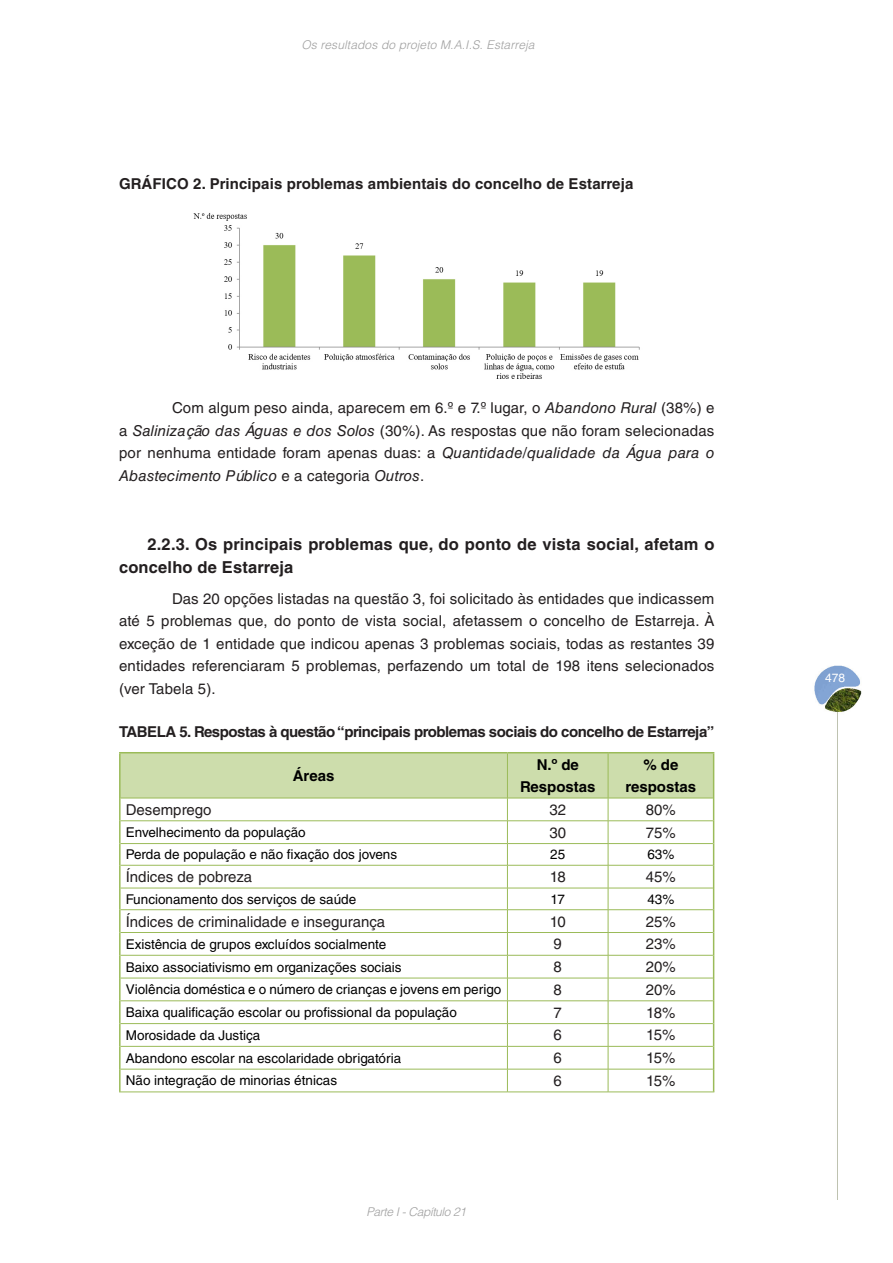
<style>
.page{position:relative;width:893px;height:1263px;background:#fff}
.page>*{position:absolute;margin:0;border:0;box-sizing:border-box;transform-origin:0 0}
.t1{font:700 16.5px/22.5px "Helvetica LT Std";letter-spacing:.01em;color:#231f20}
.t2{font:15px/22.5px "Helvetica LT Std";color:#231f20;text-align:justify}
.t3{font:700 15px "Helvetica LT Std";letter-spacing:-.03em;color:#231f20}
.t4{font:700 15px "Helvetica LT Std";letter-spacing:.01em;color:#231f20}
.t5{font:700 15px/22.5px "Helvetica LT Std";color:#000;text-align:center}
.t6{font:13.5px "Helvetica LT Std";color:#000}
.t7{font:italic 300 12px "Helvetica LT Std";letter-spacing:.01em;color:#9f9f9f}
.t8{font:italic 300 12px "Helvetica LT Std";letter-spacing:-.03em;color:#9f9f9f}
.t9{font:12px "Helvetica LT Std";color:#fff}
.s1{font-style:italic}
</style>
<div class="page">
<img style="left:814px;top:665px;width:48px;height:534px">
<img style="left:193px;top:213px;width:447px;height:166px">
<hr style="left:119px;top:1092px;width:388px;height:1px;background:#9bbb59">
<hr style="left:507px;top:1092px;width:101px;height:1px;background:#9bbb59">
<hr style="left:608px;top:1092px;width:106px;height:1px;background:#9bbb59">
<hr style="left:119px;top:752px;width:388px;height:1px;background:#9bbb59">
<hr style="left:119px;top:753px;width:2px;height:45px;background:#9bbb59">
<hr style="left:507px;top:752px;width:101px;height:1px;background:#9bbb59">
<hr style="left:608px;top:752px;width:106px;height:1px;background:#9bbb59">
<hr style="left:119px;top:798px;width:2px;height:23px;background:#9bbb59">
<hr style="left:119px;top:821px;width:2px;height:22px;background:#9bbb59">
<hr style="left:119px;top:843px;width:2px;height:22px;background:#9bbb59">
<hr style="left:119px;top:865px;width:2px;height:23px;background:#9bbb59">
<hr style="left:119px;top:888px;width:2px;height:22px;background:#9bbb59">
<hr style="left:119px;top:910px;width:2px;height:22px;background:#9bbb59">
<hr style="left:119px;top:932px;width:2px;height:23px;background:#9bbb59">
<hr style="left:119px;top:955px;width:2px;height:23px;background:#9bbb59">
<hr style="left:119px;top:978px;width:2px;height:23px;background:#9bbb59">
<hr style="left:119px;top:1001px;width:2px;height:22px;background:#9bbb59">
<hr style="left:119px;top:1023px;width:2px;height:23px;background:#9bbb59">
<hr style="left:119px;top:1046px;width:2px;height:23px;background:#9bbb59">
<hr style="left:119px;top:1069px;width:2px;height:23px;background:#9bbb59">
<svg style="left:120px;top:753px;width:594px;height:339px"></svg>
<p class="t7" style="left:301px;top:37px;width:235px">Os resultados do projeto M.A.I.S. Estarreja</p>
<p class="t4" style="left:119px;top:175px;width:516px">GRÁFICO 2. Principais problemas ambientais do concelho de Estarreja</p>
<p class="t2" style="left:119px;top:397px;width:597px;text-indent:53px">Com algum peso ainda, aparecem em 6.º e 7.º lugar, o <span class="s1">Abandono Rural</span> (38%) e a <span class="s1">Salinização das Águas e dos Solos</span> (30%). As respostas que não foram selecionadas por nenhuma entidade foram apenas duas: a <span class="s1">Quantidade/qualidade da Água para o Abastecimento Público</span> e a categoria <span class="s1">Outros</span>.</p>
<p class="t1" style="left:119px;top:533px;width:597px;text-indent:28px">2.2.3. Os principais problemas que, do ponto de vista social, afetam o concelho de Estarreja</p>
<p class="t2" style="left:119px;top:587px;width:597px;text-indent:53px">Das 20 opções listadas na questão 3, foi solicitado às entidades que indicassem até 5 problemas que, do ponto de vista social, afetassem o concelho de Estarreja. À exceção de 1 entidade que indicou apenas 3 problemas sociais, todas as restantes 39 entidades referenciaram 5 problemas, perfazendo um total de 198 itens selecionados (ver Tabela 5).</p>
<p class="t3" style="left:119px;top:723px;width:597px">TABELA 5. Respostas à questão “principais problemas sociais do concelho de Estarreja”</p>
<p class="t5" style="left:293px;top:764px;width:43px">Áreas</p>
<p class="t5" style="left:520px;top:753px;width:77px">N.º de<br>Respostas</p>
<p class="t5" style="left:626px;top:753px;width:72px">% de respostas</p>
<p class="t2" style="left:126px;top:798px;width:87px">Desemprego</p>
<p class="t2" style="left:549px;top:798px;width:18px">32</p>
<p class="t2" style="left:646px;top:798px;width:32px">80%</p>
<p class="t6" style="left:126px;top:824px;width:181px">Envelhecimento da população</p>
<p class="t2" style="left:549px;top:821px;width:18px">30</p>
<p class="t2" style="left:646px;top:821px;width:32px">75%</p>
<p class="t6" style="left:126px;top:847px;width:273px">Perda de população e não fixação dos jovens</p>
<p class="t6" style="left:550px;top:847px;width:17px">25</p>
<p class="t6" style="left:647px;top:847px;width:29px">63%</p>
<p class="t2" style="left:126px;top:865px;width:128px">Índices de pobreza</p>
<p class="t2" style="left:550px;top:865px;width:18px">18</p>
<p class="t2" style="left:646px;top:865px;width:32px">45%</p>
<p class="t6" style="left:126px;top:891px;width:232px">Funcionamento dos serviços de saúde</p>
<p class="t6" style="left:550px;top:891px;width:16px">17</p>
<p class="t6" style="left:647px;top:891px;width:29px">43%</p>
<p class="t2" style="left:126px;top:910px;width:261px">Índices de criminalidade e insegurança</p>
<p class="t2" style="left:550px;top:910px;width:17px">10</p>
<p class="t2" style="left:646px;top:910px;width:32px">25%</p>
<p class="t6" style="left:126px;top:936px;width:262px">Existência de grupos excluídos socialmente</p>
<p class="t2" style="left:554px;top:933px;width:10px">9</p>
<p class="t2" style="left:646px;top:933px;width:32px">23%</p>
<p class="t6" style="left:126px;top:959px;width:277px">Baixo associativismo em organizações sociais</p>
<p class="t2" style="left:554px;top:955px;width:10px">8</p>
<p class="t2" style="left:646px;top:955px;width:32px">20%</p>
<p class="t6" style="left:126px;top:982px;width:377px">Violência doméstica e o número de crianças e jovens em perigo</p>
<p class="t2" style="left:554px;top:978px;width:10px">8</p>
<p class="t2" style="left:646px;top:978px;width:32px">20%</p>
<p class="t6" style="left:126px;top:1004px;width:333px">Baixa qualificação escolar ou profissional da população</p>
<p class="t2" style="left:554px;top:1001px;width:10px">7</p>
<p class="t2" style="left:646px;top:1001px;width:31px">18%</p>
<p class="t6" style="left:126px;top:1027px;width:136px">Morosidade da Justiça</p>
<p class="t2" style="left:554px;top:1024px;width:10px">6</p>
<p class="t2" style="left:646px;top:1024px;width:31px">15%</p>
<p class="t6" style="left:126px;top:1050px;width:277px">Abandono escolar na escolaridade obrigatória</p>
<p class="t2" style="left:554px;top:1046px;width:10px">6</p>
<p class="t2" style="left:646px;top:1046px;width:31px">15%</p>
<p class="t6" style="left:126px;top:1073px;width:213px">Não integração de minorias étnicas</p>
<p class="t2" style="left:554px;top:1069px;width:10px">6</p>
<p class="t2" style="left:646px;top:1069px;width:31px">15%</p>
<p class="t8" style="left:366px;top:1204px;width:101px">Parte I - Capítulo 21</p>
<p class="t9" style="left:825px;top:670px;width:22px">478</p>
</div>
